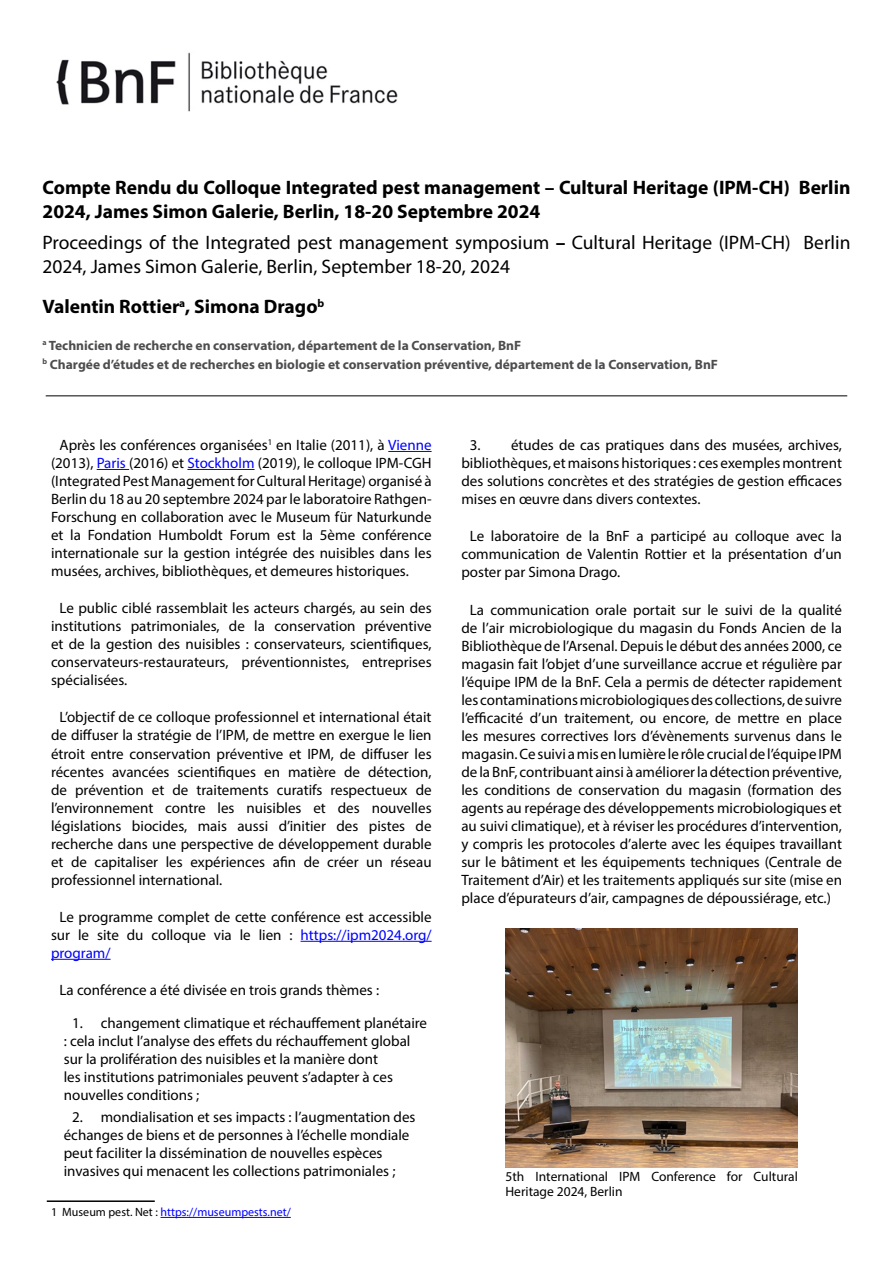
<style>
.page{position:relative;width:893px;height:1263px;background:#fff}
.page>*{position:absolute;margin:0;border:0;box-sizing:border-box;transform-origin:0 0}
.t1{font:700 19.5px/23.4px "Myriad Pro";color:#000}
.t2{font:19.5px/23.4px "Myriad Pro";color:#000}
.t3{font:15px/18px "Myriad Pro";color:#000;text-align:justify}
.t4{font:700 13.5px/19.2px "Myriad Pro";color:#4d4d4f}
.t5{font:13.5px/15px "Myriad Pro";color:#000}
.t6{font:12px "Myriad Pro";color:#00f}
.s1{font-weight:700}
.s2{color:#00f}
.s3{color:#000}
</style>
<div class="page">
<img style="left:56px;top:52px;width:342px;height:60px">
<hr style="left:46px;top:395px;width:801px;height:1px;background:#000">
<hr style="left:388px;top:451px;width:44px;height:1px;background:#00f">
<hr style="left:97px;top:469px;width:32px;height:1px;background:#00f">
<hr style="left:187px;top:469px;width:68px;height:1px;background:#00f">
<hr style="left:301px;top:941px;width:131px;height:1px;background:#00f">
<hr style="left:51px;top:959px;width:60px;height:1px;background:#00f">
<hr style="left:47px;top:1200px;width:108px;height:2px;background:#000">
<hr style="left:160px;top:1217px;width:131px;height:1px;background:#00f">
<img style="left:505px;top:928px;width:293px;height:240px">
<h1 class="t1" style="left:43px;top:175px;width:809px">Compte Rendu du Colloque Integrated pest management – Cultural Heritage (IPM-CH) Berlin<br>2024, James Simon Galerie, Berlin, 18-20 Septembre 2024</h1>
<h1 class="t2" style="left:43px;top:231px;width:809px">Proceedings of the Integrated pest management symposium <span class="s1">–</span> Cultural Heritage (IPM-CH) Berlin<br>2024, James Simon Galerie, Berlin, September 18-20, 2024</h1>
<h1 class="t1" style="left:43px;top:294px;width:283px">Valentin Rottier<sup>a</sup>, Simona Drago<sup>b</sup></h1>
<p class="t4" style="left:43px;top:335px;width:677px"><sup>a</sup> Technicien de recherche en conservation, département de la Conservation, BnF<br><sup>b</sup> Chargée d’études et de recherches en biologie et conservation préventive, département de la Conservation, BnF</p>
<p class="t3" style="left:51px;top:436px;width:382px;text-indent:8px">Après les conférences organisées<sup>1</sup> en Italie (2011), à <span class="s2">Vienne </span>(2013), <span class="s2">Paris</span> (2016) et <span class="s2">Stockholm</span> (2019), le colloque IPM-CGH (Integrated Pest Management for Cultural Heritage) organisé à Berlin du 18 au 20 septembre 2024 par le laboratoire Rathgen-Forschung en collaboration avec le Museum für Naturkunde et la Fondation Humboldt Forum est la 5ème conférence internationale sur la gestion intégrée des nuisibles dans les musées, archives, bibliothèques, et demeures historiques.</p>
<p class="t3" style="left:51px;top:599px;width:382px;text-indent:9px">Le public ciblé rassemblait les acteurs chargés, au sein des institutions patrimoniales, de la conservation préventive et de la gestion des nuisibles : conservateurs, scientifiques, conservateurs-restaurateurs, préventionnistes, entreprises spécialisées.</p>
<p class="t3" style="left:51px;top:708px;width:382px;text-indent:9px">L’objectif de ce colloque professionnel et international était de diffuser la stratégie de l’IPM, de mettre en exergue le lien étroit entre conservation préventive et IPM, de diffuser les récentes avancées scientifiques en matière de détection, de prévention et de traitements curatifs respectueux de l’environnement contre les nuisibles et des nouvelles législations biocides, mais aussi d’initier des pistes de recherche dans une perspective de développement durable et de capitaliser les expériences afin de créer un réseau professionnel international.</p>
<p class="t3" style="left:51px;top:907px;width:382px;text-indent:9px">Le programme complet de cette conférence est accessible sur le site du colloque via le lien : <span class="s2">https://ipm2024.org/ program/</span></p>
<p class="t3" style="left:60px;top:981px;width:321px">La conférence a été divisée en trois grands thèmes :</p>
<p class="t3" style="left:64px;top:1014px;width:365px;text-align:left;text-indent:9px">1. changement climatique et réchauffement planétaire : cela inclut l’analyse des effets du réchauffement global sur la prolifération des nuisibles et la manière dont<br>les institutions patrimoniales peuvent s’adapter à ces nouvelles conditions ;</p>
<p class="t3" style="left:64px;top:1108px;width:353px;text-align:left;text-indent:9px">2. mondialisation et ses impacts : l’augmentation des échanges de biens et de personnes à l’échelle mondiale peut faciliter la dissémination de nouvelles espèces invasives qui menacent les collections patrimoniales ;</p>
<p class="t6" style="left:51px;top:1205px;width:241px"><span class="s3">1 Museum pest. Net :</span> https://museumpests.net/</p>
<p class="t3" style="left:461px;top:436px;width:382px;text-indent:9px">3. études de cas pratiques dans des musées, archives, bibliothèques, et maisons historiques : ces exemples montrent des solutions concrètes et des stratégies de gestion efficaces mises en œuvre dans divers contextes.</p>
<p class="t3" style="left:461px;top:527px;width:382px;text-indent:9px">Le laboratoire de la BnF a participé au colloque avec la communication de Valentin Rottier et la présentation d’un poster par Simona Drago.</p>
<p class="t3" style="left:461px;top:600px;width:382px;text-indent:9px">La communication orale portait sur le suivi de la qualité de l’air microbiologique du magasin du Fonds Ancien de la Bibliothèque de l’Arsenal. Depuis le début des années 2000, ce magasin fait l’objet d’une surveillance accrue et régulière par l’équipe IPM de la BnF. Cela a permis de détecter rapidement les contaminations microbiologiques des collections, de suivre l’efficacité d’un traitement, ou encore, de mettre en place les mesures correctives lors d’évènements survenus dans le magasin. Ce suivi a mis en lumière le rôle crucial de l’équipe IPM de la BnF, contribuant ainsi à améliorer la détection préventive, les conditions de conservation du magasin (formation des agents au repérage des développements microbiologiques et au suivi climatique), et à réviser les procédures d’intervention, y compris les protocoles d’alerte avec les équipes travaillant sur le bâtiment et les équipements techniques (Centrale de Traitement d’Air) et les traitements appliqués sur site (mise en place d’épurateurs d’air, campagnes de dépoussiérage, etc.)</p>
<p class="t5" style="left:505px;top:1168px;width:294px">5th International IPM Conference for Cultural<br>Heritage 2024, Berlin</p>
</div>
